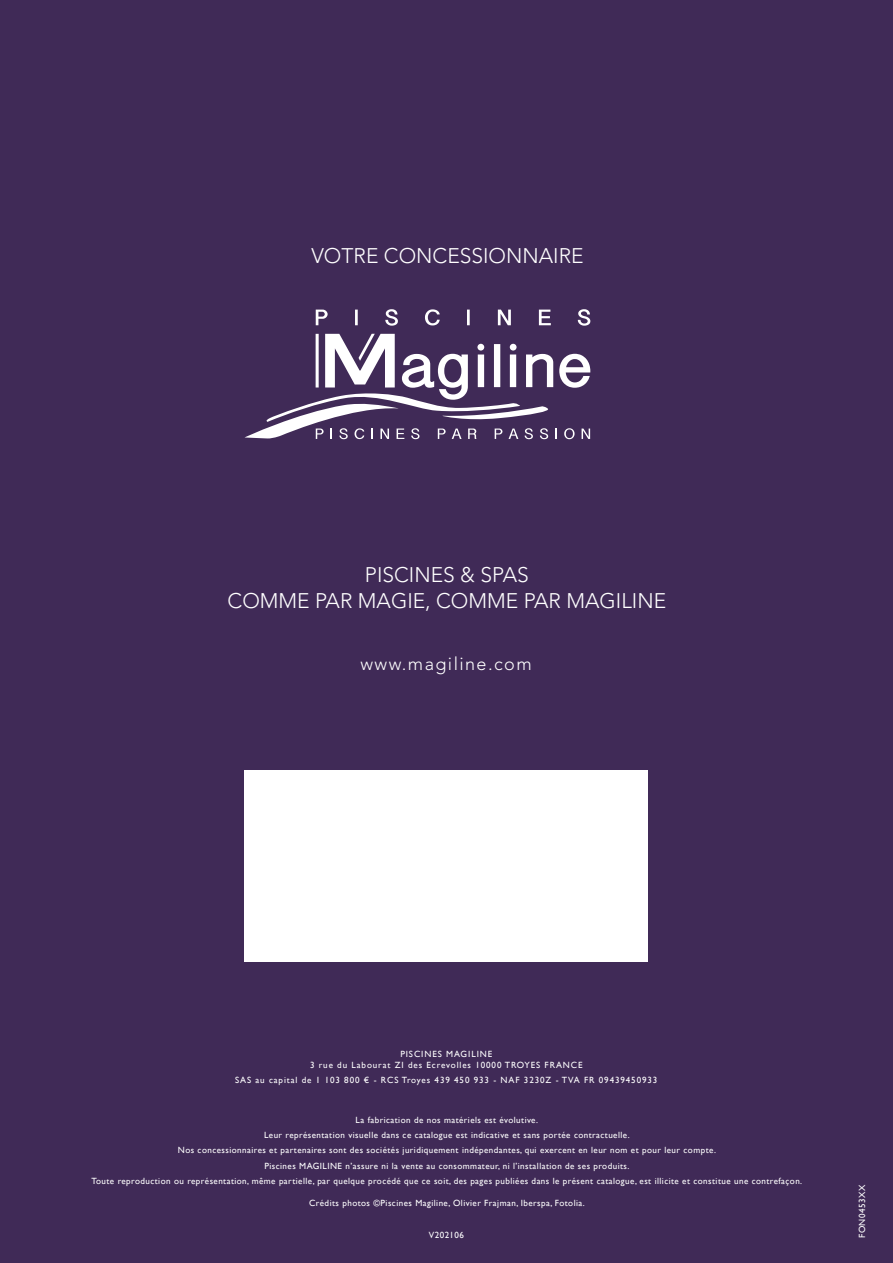
<style>
.page{position:relative;width:893px;height:1263px;background:#402a57}
.page>*{position:absolute;margin:0;border:0;box-sizing:border-box;transform-origin:0 0}
.t1{font:300 21px "Avenir LT Std";color:#fff}
.t2{font:300 18px "Avenir LT Std";letter-spacing:.08em;color:#fff}
.t3{font:9px "Gill Sans";letter-spacing:.05em;color:#fff}
.t4{font:9px "Gill Sans";letter-spacing:.1em;color:#fff}
</style>
<div class="page">
<svg style="left:316px;top:310px;width:12px;height:15px"></svg>
<svg style="left:355px;top:310px;width:3px;height:15px"></svg>
<svg style="left:385px;top:309px;width:13px;height:17px"></svg>
<svg style="left:425px;top:309px;width:15px;height:16px"></svg>
<svg style="left:467px;top:310px;width:3px;height:15px"></svg>
<svg style="left:498px;top:310px;width:13px;height:15px"></svg>
<svg style="left:539px;top:310px;width:12px;height:15px"></svg>
<svg style="left:578px;top:309px;width:12px;height:17px"></svg>
<svg style="left:244px;top:334px;width:346px;height:105px"></svg>
<div style="left:244px;top:771px;width:404px;height:191px;background:#fff"></div>
<p class="t1" style="left:312px;top:243px;width:274px">VOTRE CONCESSIONNAIRE</p>
<p class="t1" style="left:365px;top:563px;width:165px">PISCINES &amp; SPAS</p>
<p class="t1" style="left:228px;top:588px;width:440px">COMME PAR MAGIE, COMME PAR MAGILINE</p>
<p class="t2" style="left:360px;top:653px;width:173px">www.magiline.com</p>
<p class="t4" style="left:400px;top:1049px;width:93px">PISCINES MAGILINE</p>
<p class="t4" style="left:310px;top:1059px;width:274px">3 rue du Labourat ZI des Ecrevolles 10000 TROYES FRANCE</p>
<p class="t4" style="left:235px;top:1075px;width:424px">SAS au capital de 1 103 800 € - RCS Troyes 439 450 933 - NAF 3230Z - TVA FR 09439450933</p>
<p class="t3" style="left:356px;top:1114px;width:184px">La fabrication de nos matériels est évolutive.</p>
<p class="t3" style="left:264px;top:1130px;width:367px">Leur représentation visuelle dans ce catalogue est indicative et sans portée contractuelle.</p>
<p class="t3" style="left:178px;top:1145px;width:540px">Nos concessionnaires et partenaires sont des sociétés juridiquement indépendantes, qui exercent en leur nom et pour leur compte.</p>
<p class="t3" style="left:264px;top:1160px;width:366px">Piscines MAGILINE n’assure ni la vente au consommateur, ni l’installation de ses produits.</p>
<p class="t3" style="left:92px;top:1176px;width:712px">Toute reproduction ou représentation, même partielle, par quelque procédé que ce soit, des pages publiées dans le présent catalogue, est illicite et constitue une contrefaçon.</p>
<p class="t3" style="left:309px;top:1197px;width:277px">Crédits photos ©Piscines Magiline, Olivier Frajman, Iberspa, Fotolia.</p>
<p class="t3" style="left:429px;top:1230px;width:37px">V202106</p>
<p class="t3" style="left:857px;top:1238px;width:55px;rotate:-90deg">FON0453XX</p>
</div>
